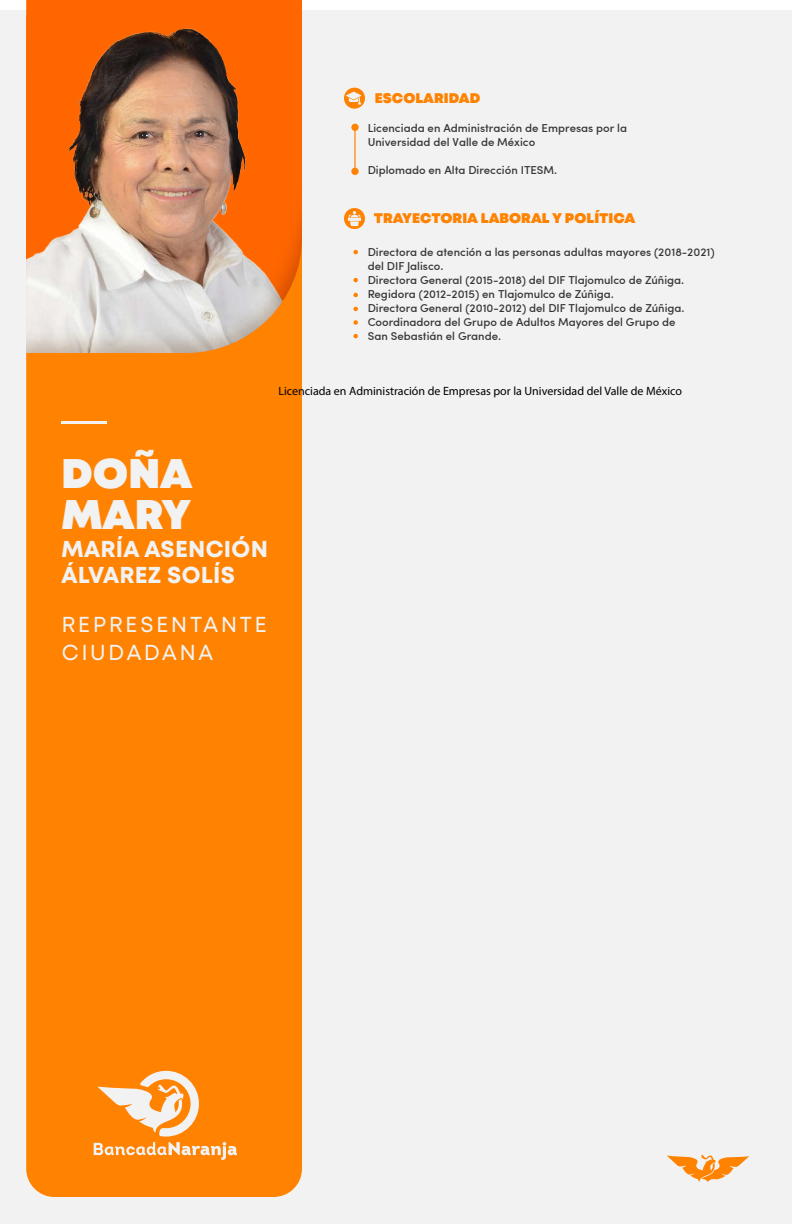
<style>
.page{position:relative;width:792px;height:1224px;background:#fff}
.page>*{position:absolute;margin:0;border:0;box-sizing:border-box;transform-origin:0 0}
.t1{font:900 41.4px/41.4px "Mont Blanc";color:#f2f2f2}
.t2{font:700 23px/26px "Mont Blanc";color:#f2f2f2}
.t3{font:21.7px/27.6px "Mont Blanc";letter-spacing:.1em;color:#f2f2f2}
.t4{font:900 14px "Mont Blanc";color:#ff8200}
.t5{font:12px "Myriad Pro";color:#000}
.t6{font:500 11.5px/14px "Sofia Pro";color:#353534}
</style>
<div class="page">
<div style="left:0;top:10px;width:792px;height:1214px;background:#f2f2f2"></div>
<div style="left:26px;top:353px;width:276px;height:844px;background:#ff8200"></div>
<hr style="left:61px;top:421px;width:46px;height:3px;background:#f2f2f2">
<svg style="left:667px;top:1155px;width:82px;height:27px"></svg>
<img style="left:26px;top:1px;width:276px;height:169px">
<img style="left:26px;top:170px;width:276px;height:183px">
<div style="left:351px;top:124px;width:8px;height:7px;background:#ff8200;border-radius:50%"></div>
<div style="left:351px;top:168px;width:8px;height:7px;background:#ff8200;border-radius:50%"></div>
<hr style="left:354px;top:127px;width:2px;height:44px;background:#ff8200">
<div style="left:344px;top:88px;width:21px;height:21px;background:#ff8200;border-radius:50%"></div>
<div style="left:344px;top:208px;width:21px;height:21px;background:#ff8200;border-radius:50%"></div>
<svg style="left:346px;top:92px;width:15px;height:13px"></svg>
<svg style="left:348px;top:211px;width:13px;height:15px"></svg>
<svg style="left:353px;top:250px;width:5px;height:4px"></svg>
<svg style="left:353px;top:278px;width:5px;height:4px"></svg>
<svg style="left:353px;top:307px;width:5px;height:4px"></svg>
<svg style="left:353px;top:293px;width:5px;height:4px"></svg>
<svg style="left:353px;top:320px;width:5px;height:5px"></svg>
<svg style="left:353px;top:334px;width:5px;height:4px"></svg>
<svg style="left:94px;top:1071px;width:143px;height:89px"></svg>
<p class="t4" style="left:375px;top:89px;width:107px">ESCOLARIDAD</p>
<p class="t6" style="left:368px;top:121px;width:261px">Licenciada en Administración de Empresas por la<br>Universidad del Valle de México</p>
<p class="t6" style="left:368px;top:163px;width:191px">Diplomado en Alta Dirección ITESM.</p>
<p class="t4" style="left:374px;top:209px;width:263px">TRAYECTORIA LABORAL Y POLÍTICA</p>
<p class="t6" style="left:368px;top:244px;width:348px">Directora de atención a las personas adultas mayores (2018-2021) del DIF Jalisco.<br>Directora General (2015-2018) del DIF Tlajomulco de Zúñiga.<br>Regidora (2012-2015) en Tlajomulco de Zúñiga.<br>Directora General (2010-2012) del DIF Tlajomulco de Zúñiga.<br>Coordinadora del Grupo de Adultos Mayores del Grupo de<br>San Sebastián el Grande.</p>
<p class="t5" style="left:278px;top:384px;width:405px">Licenciada en Administración de Empresas por la Universidad del Valle de México</p>
<h1 class="t1" style="left:61px;top:454px;width:132px">DOÑA<br>MARY</h1>
<h2 class="t2" style="left:61px;top:537px;width:208px">MARÍA ASENCIÓN<br>ÁLVAREZ SOLÍS</h2>
<h3 class="t3" style="left:61px;top:611px;width:207px">REPRESENTANTE<br>CIUDADANA</h3>
</div>
